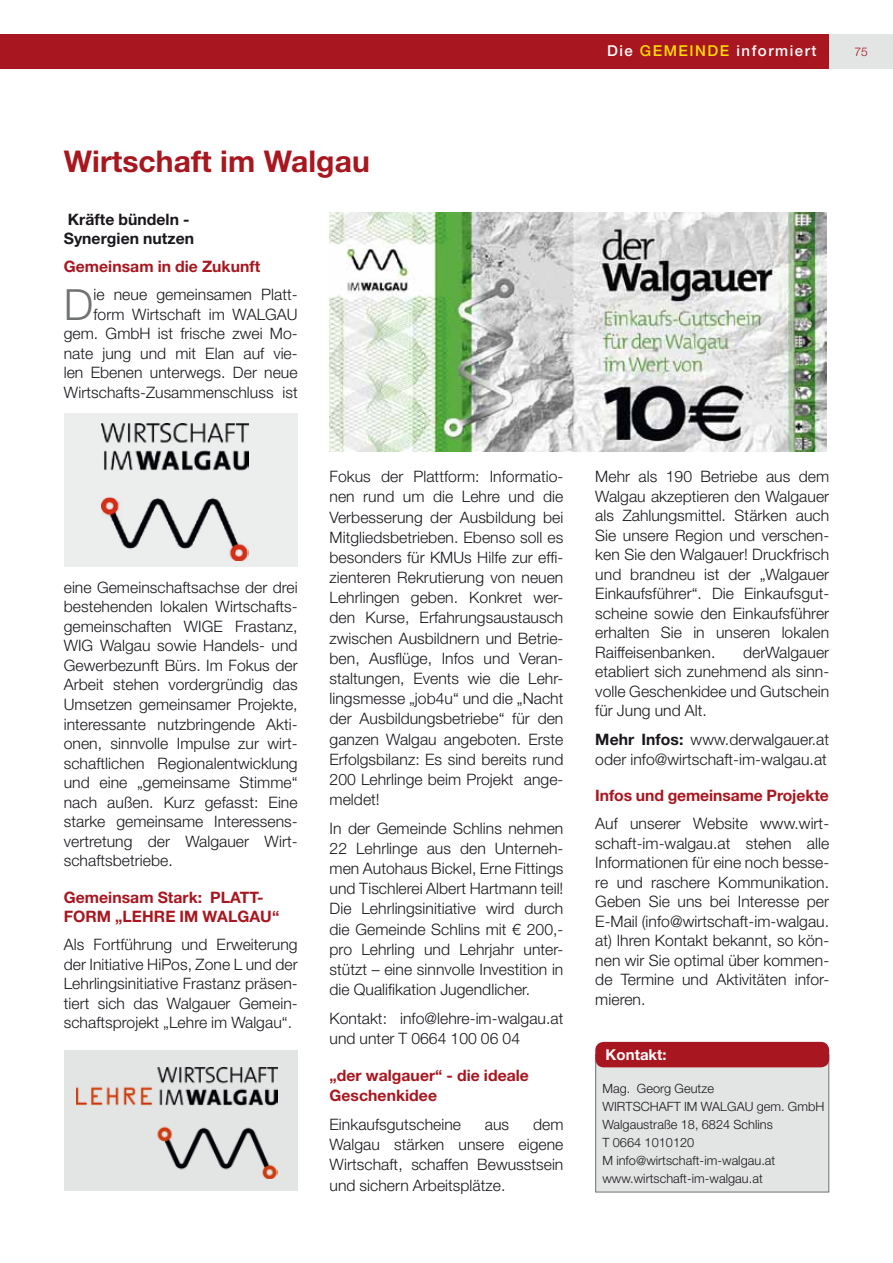
<style>
.page{position:relative;width:893px;height:1263px;background:#fff}
.page>*{position:absolute;margin:0;border:0;box-sizing:border-box;transform-origin:0 0}
.t1{font:300 43.05px "Helvetica Neue LT";color:#707172}
.t2{font:700 30px "Helvetica Neue LT";letter-spacing:.005em;color:#a8161f}
.t3{font:300 15.75px/19.5px "Helvetica Neue LT";letter-spacing:.005em;color:#1a171c;text-align:justify}
.t4{font:700 15.75px/19.5px "Helvetica Neue LT";letter-spacing:.005em;color:#a8161f}
.t5{font:700 15.75px/19.5px "Helvetica Neue LT";letter-spacing:.005em;color:#1a171c}
.t6{font:500 15px "Helvetica Neue LT";color:#fd0}
.t7{font:500 15px "Helvetica Neue LT";letter-spacing:.1em;color:#fff}
.t8{font:700 15px "Helvetica Neue LT";letter-spacing:.005em;color:#fff}
.t9{font:300 12.75px/18px "Helvetica Neue LT";letter-spacing:.005em;color:#1a171c}
.t10{font:300 12px "Helvetica Neue LT";color:#a8161f}
.s1{color:#fff}
.s2{font-weight:700}
</style>
<div class="page">
<div style="left:0;top:34px;width:829px;height:34px;background:#a8161f"></div>
<div style="left:829px;top:34px;width:64px;height:34px;background:#e3e4e4"></div>
<img style="left:330px;top:213px;width:497px;height:238px">
<div style="left:64px;top:1050px;width:234px;height:141px;background:#e3e4e4"></div>
<img style="left:77px;top:1067px;width:200px;height:111px">
<div style="left:64px;top:413px;width:234px;height:154px;background:#eceded"></div>
<img style="left:101px;top:423px;width:148px;height:137px">
<div style="left:595px;top:1054px;width:235px;height:139px;background:#e3e4e4"></div>
<div style="left:595px;top:1042px;width:234px;height:25px;background:#a8161f;border-radius:9px"></div>
<p class="t6" style="left:607px;top:42px;width:58px"><span class="s1">Die</span> Gemeinde</p>
<p class="t7" style="left:736px;top:42px;width:81px">informiert</p>
<p class="t10" style="left:854px;top:45px;width:15px">75</p>
<h2 class="t2" style="left:64px;top:143px;width:308px">Wirtschaft im Walgau</h2>
<p class="t5" style="left:64px;top:209px;width:132px">Kräfte bündeln -<br>Synergien nutzen</p>
<p class="t4" style="left:64px;top:257px;width:198px">Gemeinsam in die Zukunft</p>
<h1 class="t1" style="left:64px;top:278px;width:31px">D</h1>
<p class="t3" style="left:64px;top:285px;width:235px;text-align:right">ie neue gemeinsamen Platt&shy;form Wirtschaft im WALGAU gem. GmbH ist frische zwei Mo&shy;nate jung und mit Elan auf vie&shy;len Ebenen unterwegs. Der neue<br>Wirtschafts-Zusammenschluss ist</p>
<p class="t3" style="left:64px;top:577px;width:235px">eine Gemeinschaftsachse der drei bestehenden lokalen Wirtschafts&shy;gemeinschaften WIGE Frastanz, WIG Walgau sowie Handels- und Gewerbezunft Bürs. Im Fokus der Arbeit stehen vordergründig das Umsetzen gemeinsamer Projekte, interessante nutzbringende Akti&shy;onen, sinnvolle Impulse zur wirt&shy;schaftlichen Regionalentwicklung und eine „gemeinsame Stimme“ nach außen. Kurz gefasst: Eine starke gemeinsame Interessens&shy;vertretung der Walgauer Wirt&shy;schaftsbetriebe.</p>
<p class="t4" style="left:64px;top:887px;width:217px">Gemeinsam Stark: PLATT-<br>FORM „LEHRE IM WALGAU“</p>
<p class="t3" style="left:64px;top:934px;width:235px">Als Fortführung und Erweiterung der Initiative HiPos, Zone L und der Lehrlingsinitiative Frastanz präsen&shy;tiert sich das Walgauer Gemein&shy;schaftsprojekt „Lehre im Walgau“.</p>
<p class="t3" style="left:330px;top:466px;width:235px;line-height:20.2px">Fokus der Plattform: Informatio&shy;nen rund um die Lehre und die Verbesserung der Ausbildung bei Mitgliedsbetrieben. Ebenso soll es besonders für KMUs Hilfe zur effi&shy;zienteren Rekrutierung von neuen Lehrlingen geben. Konkret wer&shy;den Kurse, Erfahrungsaustausch zwischen Ausbildnern und Betrie&shy;ben, Ausflüge, Infos und Veran&shy;staltungen, Events wie die Lehr&shy;lingsmesse „job4u“ und die „Nacht der Ausbildungsbetriebe“ für den ganzen Walgau angeboten. Erste Erfolgsbilanz: Es sind bereits rund 200 Lehrlinge beim Projekt ange&shy;meldet!</p>
<p class="t3" style="left:330px;top:818px;width:235px;line-height:20.2px">In der Gemeinde Schlins nehmen 22 Lehrlinge aus den Unterneh&shy;men Autohaus Bickel, Erne Fittings und Tischlerei Albert Hartmann teil!<br>Die Lehrlingsinitiative wird durch die Gemeinde Schlins mit € 200,- pro Lehrling und Lehrjahr unter&shy;stützt – eine sinnvolle Investition in die Qualifikation Jugendlicher.</p>
<p class="t3" style="left:330px;top:1008px;width:235px;line-height:20.2px">Kontakt: info@lehre-im-walgau.at und unter T 0664 100 06 04</p>
<p class="t4" style="left:330px;top:1065px;width:201px;line-height:20.2px">„der walgauer“ - die ideale<br>Geschenkidee</p>
<p class="t3" style="left:330px;top:1114px;width:133px">Einkaufsgutscheine</p>
<p class="t3" style="left:485px;top:1114px;width:26px">aus</p>
<p class="t3" style="left:330px;top:1114px;width:235px;line-height:20.2px;text-indent:203px">dem Walgau stärken unsere eigene Wirtschaft, schaffen Bewusstsein und sichern Arbeitsplätze.</p>
<p class="t3" style="left:595px;top:467px;width:235px">Mehr als 190 Betriebe aus dem Walgau akzeptieren den Walgauer als Zahlungsmittel. Stärken auch Sie unsere Region und verschen&shy;ken Sie den Walgauer! Druckfrisch und brandneu ist der „Walgauer Einkaufsführer“. Die Einkaufsgut&shy;scheine sowie den Einkaufsführer erhalten Sie in unseren lokalen Raiffeisenbanken.</p>
<p class="t3" style="left:595px;top:642px;width:235px;text-indent:148px">derWalgauer etabliert sich zunehmend als sinn&shy;volle Geschenkidee und Gutschein für Jung und Alt.</p>
<p class="t3" style="left:595px;top:729px;width:235px"><span class="s2">Mehr Infos:</span> www.derwalgauer.at oder info@wirtschaft-im-walgau.at</p>
<p class="t4" style="left:595px;top:785px;width:235px">Infos und gemeinsame Projekte</p>
<p class="t3" style="left:595px;top:813px;width:235px">Auf unserer Website www.wirt&shy;schaft-im-walgau.at stehen alle Informationen für eine noch besse&shy;re und raschere Kommunikation.<br>Geben Sie uns bei Interesse per E-Mail (info@wirtschaft-im-walgau. at) Ihren Kontakt bekannt, so kön&shy;nen wir Sie optimal über kommen&shy;de Termine und Aktivitäten infor&shy;mieren.</p>
<p class="t8" style="left:606px;top:1046px;width:63px">Kontakt:</p>
<p class="t9" style="left:602px;top:1079px;width:223px">Mag. Georg Geutze<br>WIRTSCHAFT IM WALGAU gem. GmbH<br>Walgaustraße 18, 6824 Schlins<br>T 0664 1010120<br>M info@wirtschaft-im-walgau.at www.wirtschaft-im-walgau.at</p>
</div>
